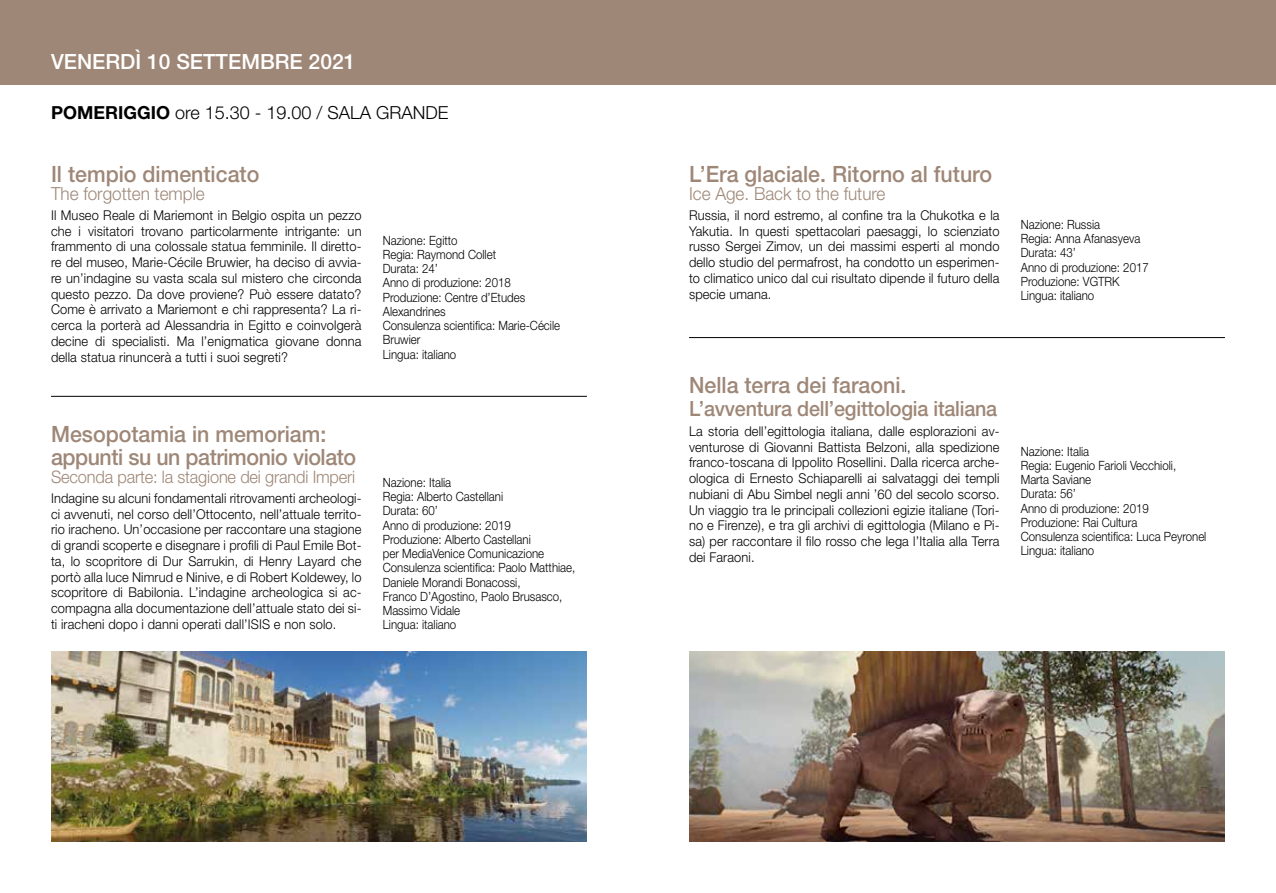
<style>
.page{position:relative;width:1276px;height:893px;background:#fff}
.page>*{position:absolute;margin:0;border:0;box-sizing:border-box;transform-origin:0 0}
.t1{font:500 22.5px "Helvetica Neue LT Std";color:#9e8777;scale:.95 1}
.t2{font:500 22.5px/22.5px "Helvetica Neue LT Std";letter-spacing:-.02em;color:#9e8777;scale:.95 1}
.t3{font:500 21px "Helvetica Neue LT Std";letter-spacing:-.01em;color:#9e8777;scale:.94 1}
.t4{font:500 21px "Helvetica Neue LT Std";color:#fff}
.t5{font:300 18px "Helvetica Neue LT Std";color:#9e8777;scale:.95 1}
.t6{font:300 18px "Helvetica Neue LT Std";color:#000}
.t7{font:300 17.25px "Helvetica Neue LT Std";letter-spacing:-.01em;color:#9e8777;scale:.95 1}
.t8{font:300 13.5px/15.8px "Helvetica Neue LT Std";letter-spacing:.01em;color:#000;text-align:justify;scale:.95 1}
.t9{font:300 12.75px/14.2px "Helvetica Neue LT Std";color:#000;scale:.9 1}
.s1{font-weight:700}
</style>
<div class="page">
<div style="left:0;top:0;width:1276px;height:85px;background:#9e8777"></div>
<hr style="left:51px;top:396px;width:536px;height:1px;background:#000">
<hr style="left:689px;top:337px;width:536px;height:1px;background:#000">
<img style="left:51px;top:652px;width:536px;height:189px">
<img style="left:689px;top:652px;width:536px;height:189px">
<h2 class="t4" style="left:51px;top:49px;width:306px">VENERDÌ 10 SETTEMBRE 2021</h2>
<h3 class="t6" style="left:51px;top:102px;width:399px"><span class="s1">POMERIGGIO</span> ore 15.30 - 19.00 / SALA GRANDE</h3>
<h1 class="t1" style="left:51px;top:160px;width:221px">Il tempio dimenticato</h1>
<h3 class="t5" style="left:51px;top:182px;width:163px">The forgotten temple</h3>
<p class="t8" style="left:51px;top:207px;width:328px">Il Museo Reale di Mariemont in Belgio ospita un pezzo che i visitatori trovano particolarmente intrigante: un frammento di una colossale statua femminile. Il diretto&shy;re del museo, Marie-Cécile Bruwier, ha deciso di avvia&shy;re un’indagine su vasta scala sul mistero che circonda questo pezzo. Da dove proviene? Può essere datato?<br>Come è arrivato a Mariemont e chi rappresenta? La ri&shy;cerca la porterà ad Alessandria in Egitto e coinvolgerà decine di specialisti. Ma l’enigmatica giovane donna della statua rinuncerà a tutti i suoi segreti?</p>
<p class="t9" style="left:383px;top:233px;width:198px">Nazione: Egitto<br>Regia: Raymond Collet<br>Durata: 24’<br>Anno di produzione: 2018<br>Produzione: Centre d’Etudes<br>Alexandrines<br>Consulenza scientifica: Marie-Cécile<br>Bruwier<br>Lingua: italiano</p>
<h1 class="t2" style="left:51px;top:423px;width:323px">Mesopotamia in memoriam: appunti su un patrimonio violato</h1>
<p class="t7" style="left:51px;top:466px;width:322px">Seconda parte: la stagione dei grandi Imperi</p>
<p class="t8" style="left:51px;top:490px;width:328px">Indagine su alcuni fondamentali ritrovamenti archeologi&shy;ci avvenuti, nel corso dell’Ottocento, nell’attuale territo&shy;rio iracheno. Un’occasione per raccontare una stagione di grandi scoperte e disegnare i profili di Paul Emile Bot&shy;ta, lo scopritore di Dur Sarrukin, di Henry Layard che portò alla luce Nimrud e Ninive, e di Robert Koldewey, lo scopritore di Babilonia. L’indagine archeologica si ac&shy;compagna alla documentazione dell’attuale stato dei si&shy;ti iracheni dopo i danni operati dall’ISIS e non solo.</p>
<p class="t9" style="left:383px;top:475px;width:215px">Nazione: Italia<br>Regia: Alberto Castellani<br>Durata: 60’<br>Anno di produzione: 2019<br>Produzione: Alberto Castellani<br>per MediaVenice Comunicazione<br>Consulenza scientifica: Paolo Matthiae,<br>Daniele Morandi Bonacossi,<br>Franco D’Agostino, Paolo Brusasco,<br>Massimo Vidale<br>Lingua: italiano</p>
<h1 class="t1" style="left:689px;top:160px;width:320px">L’Era glaciale. Ritorno al futuro</h1>
<h3 class="t5" style="left:689px;top:182px;width:208px">Ice Age. Back to the future</h3>
<p class="t8" style="left:689px;top:207px;width:328px">Russia, il nord estremo, al confine tra la Chukotka e la Yakutia. In questi spettacolari paesaggi, lo scienziato russo Sergei Zimov, un dei massimi esperti al mondo dello studio del permafrost, ha condotto un esperimen&shy;to climatico unico dal cui risultato dipende il futuro della specie umana.</p>
<p class="t9" style="left:1020px;top:217px;width:144px">Nazione: Russia<br>Regia: Anna Afanasyeva<br>Durata: 43’<br>Anno di produzione: 2017<br>Produzione: VGTRK<br>Lingua: italiano</p>
<h1 class="t1" style="left:689px;top:372px;width:230px">Nella terra dei faraoni.</h1>
<h2 class="t3" style="left:689px;top:396px;width:329px">L’avventura dell’egittologia italiana</h2>
<p class="t8" style="left:689px;top:423px;width:328px">La storia dell’egittologia italiana, dalle esplorazioni av&shy;venturose di Giovanni Battista Belzoni, alla spedizione franco-toscana di Ippolito Rosellini. Dalla ricerca arche&shy;ologica di Ernesto Schiaparelli ai salvataggi dei templi nubiani di Abu Simbel negli anni ’60 del secolo scorso.<br>Un viaggio tra le principali collezioni egizie italiane (Tori&shy;no e Firenze), e tra gli archivi di egittologia (Milano e Pi&shy;sa) per raccontare il filo rosso che lega l’Italia alla Terra dei Faraoni.</p>
<p class="t9" style="left:1020px;top:444px;width:208px">Nazione: Italia<br>Regia: Eugenio Farioli Vecchioli,<br>Marta Saviane<br>Durata: 56’<br>Anno di produzione: 2019<br>Produzione: Rai Cultura<br>Consulenza scientifica: Luca Peyronel<br>Lingua: italiano</p>
</div>
